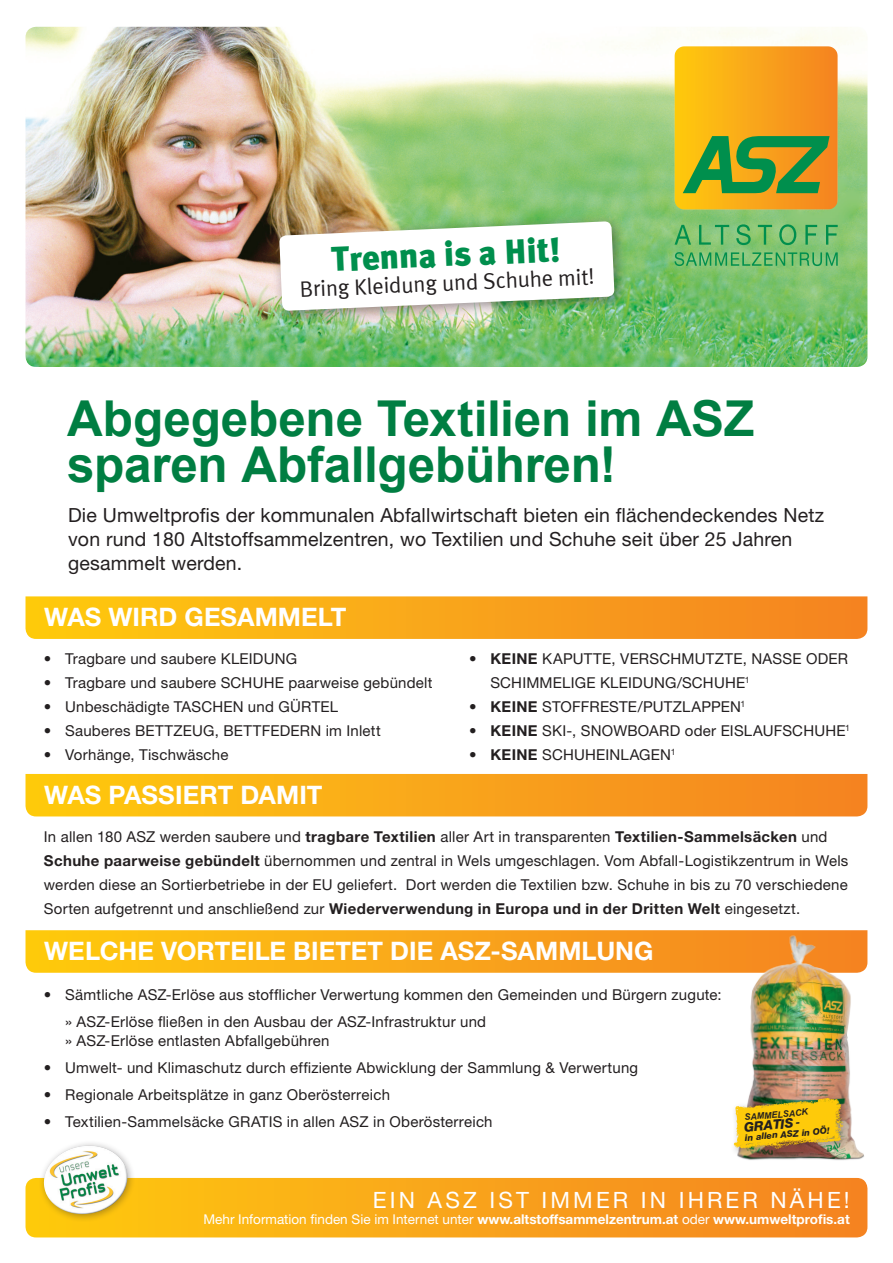
<style>
.page{position:relative;width:893px;height:1263px;background:#fff}
.page>*{position:absolute;margin:0;border:0;box-sizing:border-box;transform-origin:0 0}
.t1{font:700 49.5px/46.5px "Arial";letter-spacing:-.005em;color:#007e42}
.t2{font:900 34.2px "Meta Plus";color:#008f4d}
.t3{font:700 25.5px "Helvetica Neue LT Std";color:#fff}
.t4{font:22.5px "Helvetica Neue LT Std";letter-spacing:.14em;color:#fff}
.t5{font:22.35px "Meta Plus";color:#231f20}
.t6{font:19.5px/24px "Helvetica Neue LT Std";letter-spacing:.01em;color:#231f20}
.t7{font:15px/24px "Helvetica Neue LT Std";letter-spacing:.015em;color:#231f20}
.t8{font:700 13.5px "Helvetica Neue LT Std";color:#fff}
.t9{font:italic 800 13.2px "Helvetica Neue LT Std";color:#231f20}
.t10{font:italic 800 9px "Helvetica Neue LT Std";color:#231f20}
.t11{font:italic 700 8.85px "Arial";color:#231f20}
.s1{font-weight:700}
.s2{font-size:10.5px}
.s3{font-weight:400}
</style>
<div class="page">
<img style="left:26px;top:27px;width:841px;height:340px">
<svg style="left:26px;top:596px;width:841px;height:43px;background:#f9a71b"></svg>
<svg style="left:26px;top:774px;width:841px;height:42px;background:#f9a618"></svg>
<svg style="left:26px;top:930px;width:688px;height:43px;background:#faad19"></svg>
<svg style="left:26px;top:1178px;width:841px;height:59px;background:#f8a319"></svg>
<div style="left:39px;top:1140px;width:97px;height:82px;background:#231f20;opacity:.35"></div>
<img style="left:56px;top:1146px;width:32px;height:11px">
<div style="left:271px;top:213px;width:358px;height:112px;background:#231f20;opacity:.45"></div>
<svg style="left:279px;top:221px;width:336px;height:90px"></svg>
<svg style="left:674px;top:252px;width:164px;height:14px;background:#5fb56a"></svg>
<svg style="left:674px;top:225px;width:17px;height:20px"></svg>
<svg style="left:699px;top:225px;width:30px;height:20px"></svg>
<svg style="left:736px;top:224px;width:15px;height:21px"></svg>
<svg style="left:758px;top:225px;width:14px;height:20px"></svg>
<svg style="left:779px;top:224px;width:17px;height:21px"></svg>
<svg style="left:805px;top:225px;width:12px;height:20px"></svg>
<svg style="left:826px;top:225px;width:12px;height:20px"></svg>
<img style="left:675px;top:46px;width:163px;height:163px">
<svg style="left:683px;top:136px;width:146px;height:57px;background:#729934"></svg>
<img style="left:714px;top:930px;width:154px;height:230px">
<div style="left:730px;top:1094px;width:123px;height:64px;background:#231f20;opacity:.35"></div>
<img style="left:734px;top:1096px;width:109px;height:57px">
<h2 class="t2" style="left:330px;top:239px;width:231px;rotate:-2deg">Trenna is a Hit!</h2>
<h3 class="t5" style="left:299px;top:275px;width:297px;rotate:-2deg">Bring Kleidung und Schuhe mit!</h3>
<h1 class="t1" style="left:67px;top:397px;width:689px">Abgegebene Textilien im ASZ sparen Abfallgebühren!</h1>
<h3 class="t6" style="left:68px;top:503px;width:757px">Die Umweltprofis der kommunalen Abfallwirtschaft bieten ein flächendeckendes Netz von rund 180 Altstoffsammelzentren, wo Textilien und Schuhe seit über 25 Jahren gesammelt werden.</h3>
<h3 class="t3" style="left:44px;top:602px;width:304px">WAS WIRD GESAMMELT</h3>
<p class="t7" style="left:44px;top:646px;width:255px">• Tragbare und saubere KLEIDUNG</p>
<p class="t7" style="left:44px;top:670px;width:390px">• Tragbare und saubere SCHUHE paarweise gebündelt</p>
<p class="t7" style="left:44px;top:694px;width:296px">• Unbeschädigte TASCHEN und GÜRTEL</p>
<p class="t7" style="left:44px;top:718px;width:338px">• Sauberes BETTZEUG, BETTFEDERN im Inlett</p>
<p class="t7" style="left:44px;top:742px;width:186px">• Vorhänge, Tischwäsche</p>
<h3 class="t3" style="left:44px;top:779px;width:280px">WAS PASSIERT DAMIT</h3>
<p class="t7" style="left:490px;top:646px;width:359px;text-indent:-21px">• <span class="s1">KEINE</span> KAPUTTE, VERSCHMUTZTE, NASSE ODER<br>SCHIMMELIGE KLEIDUNG/SCHUHE<sup>1</sup></p>
<p class="t7" style="left:469px;top:694px;width:278px">• <span class="s1">KEINE</span> STOFFRESTE/PUTZLAPPEN<sup>1</sup></p>
<p class="t7" style="left:469px;top:718px;width:382px">• <span class="s1">KEINE</span> SKI-, SNOWBOARD oder EISLAUFSCHUHE<sup>1</sup></p>
<p class="t7" style="left:469px;top:742px;width:208px">• <span class="s1">KEINE</span> SCHUHEINLAGEN<sup>1</sup></p>
<p class="t7" style="left:44px;top:825px;width:806px">In allen 180 ASZ werden saubere und <span class="s1">tragbare Textilien</span> aller Art in transparenten <span class="s1">Textilien-Sammelsäcken</span> und <span class="s1">Schuhe paarweise gebündelt</span> übernommen und zentral in Wels umgeschlagen. Vom Abfall-Logistikzentrum in Wels werden diese an Sortierbetriebe in der EU geliefert. Dort werden die Textilien bzw. Schuhe in bis zu 70 verschiedene Sorten aufgetrennt und anschließend zur <span class="s1">Wiederverwendung in Europa und in der Dritten Welt</span> eingesetzt.</p>
<h3 class="t3" style="left:44px;top:935px;width:611px">WELCHE VORTEILE BIETET DIE ASZ-SAMMLUNG</h3>
<p class="t7" style="left:65px;top:980px;width:658px;line-height:27px;text-indent:-21px">• Sämtliche ASZ-Erlöse aus stofflicher Verwertung kommen den Gemeinden und Bürgern zugute: » ASZ-Erlöse fließen in den Ausbau der ASZ-Infrastruktur und</p>
<p class="t7" style="left:65px;top:1028px;width:266px">» ASZ-Erlöse entlasten Abfallgebühren</p>
<p class="t7" style="left:44px;top:1055px;width:596px">• Umwelt- und Klimaschutz durch effiziente Abwicklung der Sammlung &amp; Verwertung</p>
<p class="t7" style="left:44px;top:1082px;width:348px">• Regionale Arbeitsplätze in ganz Oberösterreich</p>
<p class="t7" style="left:44px;top:1109px;width:450px">• Textilien-Sammelsäcke GRATIS in allen ASZ in Oberösterreich</p>
<p class="t11" style="left:744px;top:1111px;width:65px;rotate:-5deg">SAMMELSACK</p>
<p class="t9" style="left:743px;top:1119px;width:58px;rotate:-5deg">GRATIS <span class="s2">-</span></p>
<p class="t10" style="left:744px;top:1132px;width:86px;rotate:-5deg">in allen ASZ in OÖ!</p>
<h3 class="t4" style="left:373px;top:1186px;width:478px">EIN ASZ IST IMMER IN IHRER NÄHE!</h3>
<p class="t8" style="left:204px;top:1211px;width:648px"><span class="s3">Mehr Information finden Sie im Internet unter</span> www.altstoffsammelzentrum.at <span class="s3">oder</span> www.umweltprofis.at</p>
</div>
